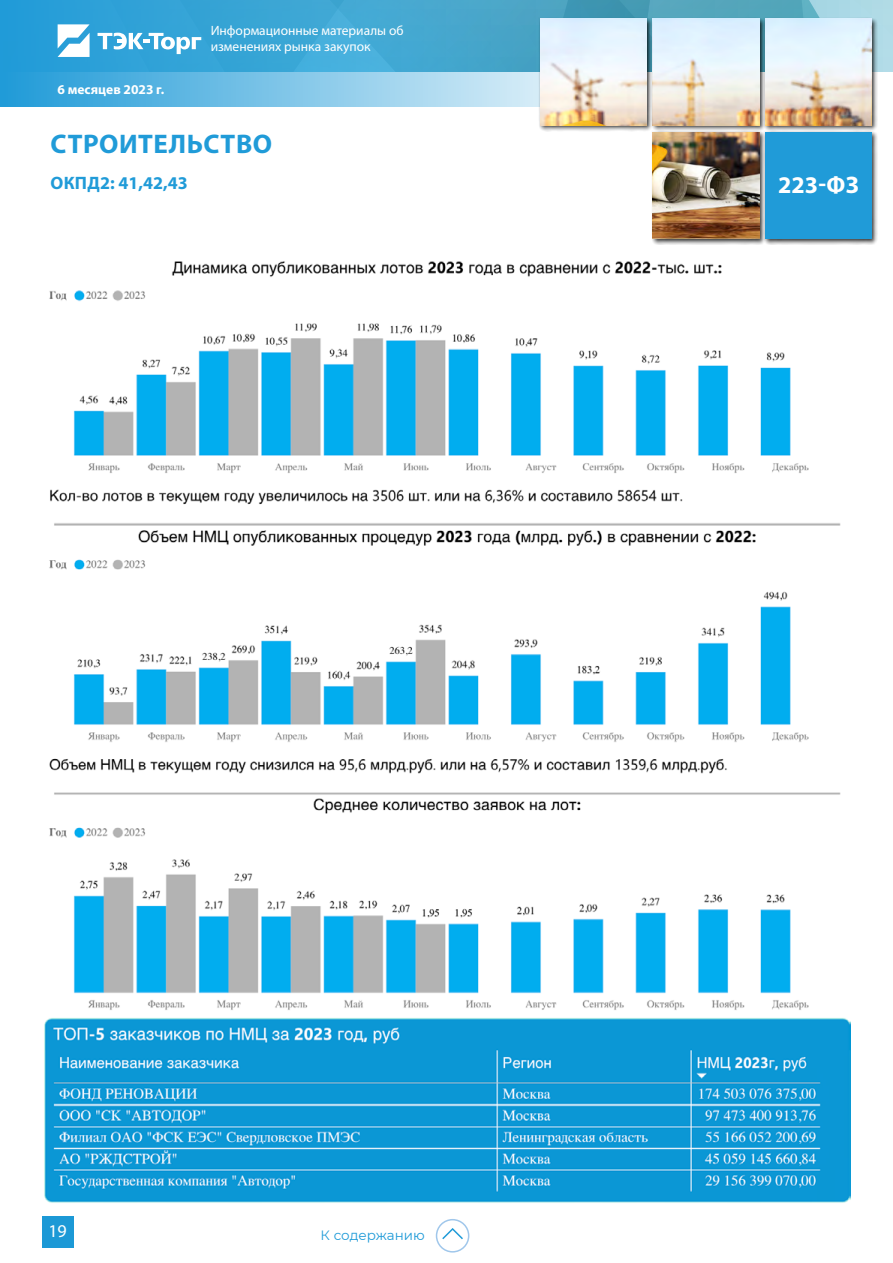
<style>
.page{position:relative;width:893px;height:1263px;background:#fff}
.page>*{position:absolute;margin:0;border:0;box-sizing:border-box;transform-origin:0 0}
.t1{font:700 27px "Myriad Pro";letter-spacing:.02em;color:#209bd8}
.t2{font:700 24px "Myriad Pro";color:#fff}
.t3{font:700 18px "Myriad Pro";letter-spacing:.01em;color:#209bd8}
.t4{font:18px "Myriad Pro";color:#fff}
.t5{font:13.5px/16.2px "Myriad Pro";color:#fff}
.t6{font:700 13.5px "Myriad Pro";color:#fff}
.t7{font:13.5px "Montserrat";color:#209bd8}
</style>
<div class="page">
<div style="left:42px;top:1216px;width:31px;height:32px;background:#1c99d6"></div>
<svg style="left:653px;top:0;width:240px;height:72px;background:#7cbdce"></svg>
<svg style="left:0;top:0;width:653px;height:106px;background:#4faed9"></svg>
<svg style="left:58px;top:24px;width:32px;height:33px"></svg>
<svg style="left:98px;top:33px;width:103px;height:21px"></svg>
<img style="left:44px;top:261px;width:806px;height:942px">
<div style="left:651px;top:17px;width:114px;height:114px;background:#000;opacity:.75"></div>
<img style="left:653px;top:19px;width:106px;height:106px">
<div style="left:538px;top:17px;width:114px;height:114px;background:#000;opacity:.75"></div>
<img style="left:540px;top:19px;width:106px;height:106px">
<div style="left:651px;top:131px;width:114px;height:114px;background:#000;opacity:.75"></div>
<img style="left:653px;top:133px;width:106px;height:106px">
<div style="left:764px;top:17px;width:114px;height:114px;background:#000;opacity:.75"></div>
<img style="left:765px;top:19px;width:107px;height:106px">
<div style="left:764px;top:131px;width:114px;height:114px;background:#000;opacity:.75"></div>
<div style="left:765px;top:133px;width:107px;height:106px;background:#209bd8"></div>
<div style="left:436px;top:1219px;width:33px;height:33px;border:2px solid #a0c7eb;border-radius:50%"></div>
<svg style="left:442px;top:1227px;width:23px;height:13px"></svg>
<p class="t5" style="left:211px;top:22px;width:194px">Информационные материалы об изменениях рынка закупок</p>
<p class="t6" style="left:58px;top:81px;width:108px">6 месяцев 2023 г.</p>
<h1 class="t1" style="left:51px;top:126px;width:223px">СТРОИТЕЛЬСТВО</h1>
<h3 class="t3" style="left:50px;top:171px;width:139px">ОКПД2: 41,42,43</h3>
<h2 class="t2" style="left:778px;top:169px;width:82px">223-ФЗ</h2>
<h3 class="t4" style="left:48px;top:1220px;width:20px">19</h3>
<p class="t7" style="left:321px;top:1225px;width:106px">К содержанию</p>
</div>
